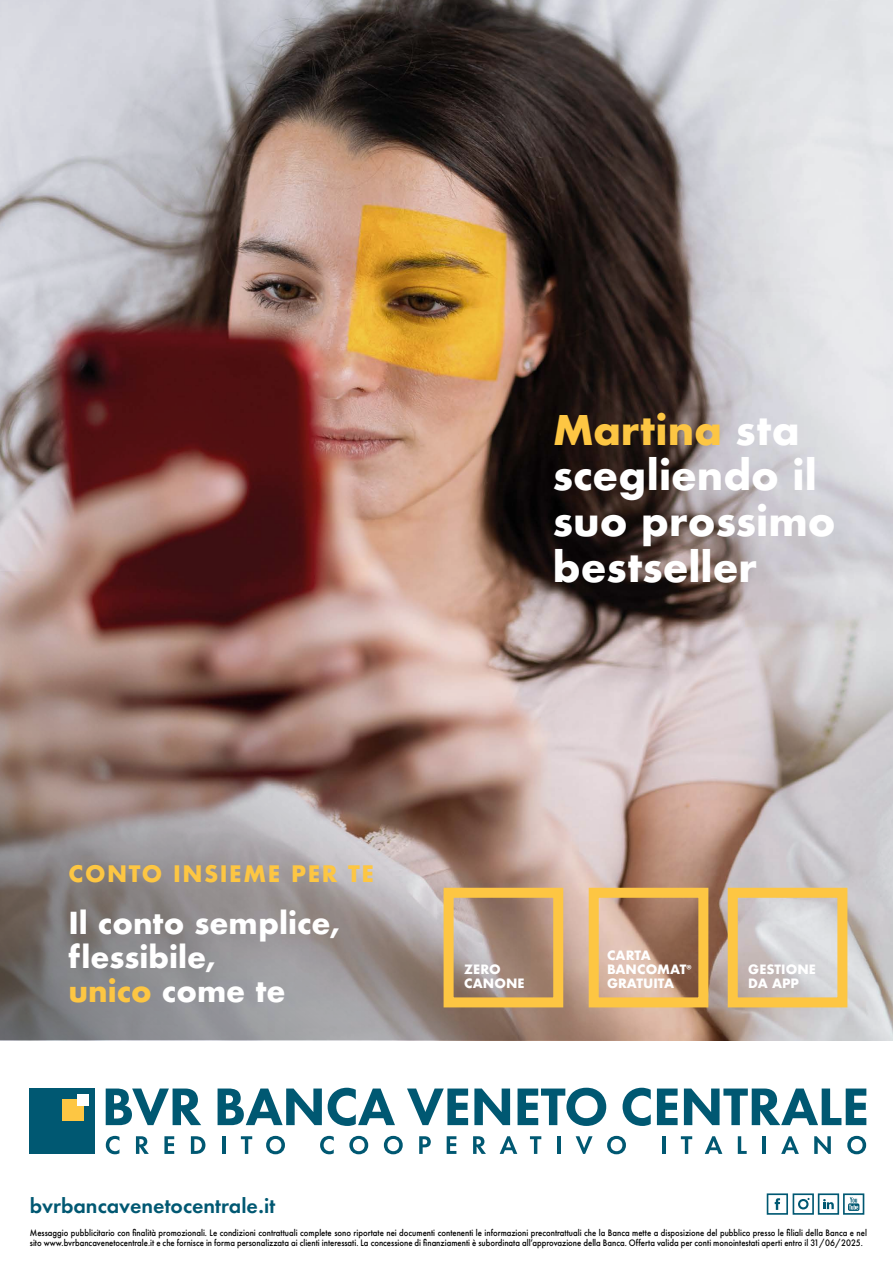
<style>
.page{position:relative;width:893px;height:1263px;background:#fff}
.page>*{position:absolute;margin:0;border:0;box-sizing:border-box;transform-origin:0 0}
.t1{font:700 39.75px/45.8px "Futura";color:#fff}
.t2{font:700 29.55px/33.9px "Futura";color:#fff}
.t3{font:700 22.05px "Futura";letter-spacing:.07em;color:#fdc643}
.t4{font:600 21.9px "Futura PT";color:#005872}
.t5{font:700 12.6px/13.8px "Futura";color:#fff}
.t6{font:500 9.75px/10.6px "Futura PT";color:#000;scale:.9 1}
.s1{color:#fdc643}
.s2{font-family:"Acumin Pro Wide"}
</style>
<div class="page">
<img style="left:0;top:0;width:893px;height:572px">
<img style="left:0;top:572px;width:893px;height:468px">
<div style="left:29px;top:1088px;width:66px;height:66px;background:#005872"></div>
<div style="left:62px;top:1099px;width:21px;height:22px;background:#fdc643"></div>
<div style="left:78px;top:1094px;width:11px;height:11px;background:#fff"></div>
<svg style="left:106px;top:1088px;width:95px;height:37px"></svg>
<svg style="left:218px;top:1088px;width:104px;height:37px"></svg>
<svg style="left:328px;top:1088px;width:67px;height:38px"></svg>
<svg style="left:407px;top:1088px;width:61px;height:37px"></svg>
<svg style="left:474px;top:1088px;width:36px;height:37px"></svg>
<svg style="left:518px;top:1088px;width:88px;height:38px"></svg>
<svg style="left:623px;top:1088px;width:28px;height:38px"></svg>
<svg style="left:657px;top:1088px;width:21px;height:37px"></svg>
<svg style="left:684px;top:1088px;width:182px;height:37px"></svg>
<svg style="left:106px;top:1136px;width:13px;height:18px"></svg>
<svg style="left:136px;top:1136px;width:13px;height:18px"></svg>
<svg style="left:164px;top:1136px;width:10px;height:18px"></svg>
<svg style="left:191px;top:1136px;width:14px;height:18px"></svg>
<hr style="left:222px;top:1136px;width:3px;height:18px;background:#005872">
<svg style="left:241px;top:1136px;width:11px;height:18px"></svg>
<svg style="left:266px;top:1136px;width:19px;height:18px"></svg>
<svg style="left:320px;top:1136px;width:14px;height:18px"></svg>
<svg style="left:349px;top:1136px;width:19px;height:18px"></svg>
<svg style="left:384px;top:1136px;width:19px;height:18px"></svg>
<svg style="left:419px;top:1136px;width:12px;height:18px"></svg>
<svg style="left:447px;top:1136px;width:9px;height:18px"></svg>
<svg style="left:473px;top:1136px;width:13px;height:18px"></svg>
<svg style="left:500px;top:1136px;width:17px;height:18px"></svg>
<svg style="left:530px;top:1136px;width:11px;height:18px"></svg>
<hr style="left:557px;top:1136px;width:3px;height:18px;background:#005872">
<svg style="left:576px;top:1136px;width:17px;height:18px"></svg>
<svg style="left:607px;top:1136px;width:19px;height:18px"></svg>
<hr style="left:662px;top:1136px;width:3px;height:18px;background:#005872">
<svg style="left:681px;top:1136px;width:11px;height:18px"></svg>
<svg style="left:705px;top:1136px;width:17px;height:18px"></svg>
<svg style="left:738px;top:1136px;width:9px;height:18px"></svg>
<hr style="left:762px;top:1136px;width:4px;height:18px;background:#005872">
<svg style="left:781px;top:1136px;width:18px;height:18px"></svg>
<svg style="left:814px;top:1136px;width:17px;height:18px"></svg>
<svg style="left:847px;top:1136px;width:19px;height:18px"></svg>
<div style="left:728px;top:888px;width:119px;height:119px;border:10px solid #fdc643"></div>
<div style="left:589px;top:888px;width:119px;height:119px;border:10px solid #fdc643"></div>
<div style="left:444px;top:888px;width:119px;height:119px;border:10px solid #fdc643"></div>
<svg style="left:775px;top:1198px;width:5px;height:12px"></svg>
<div style="left:767px;top:1193px;width:21px;height:22px;border:2px solid #005872"></div>
<svg style="left:823px;top:1199px;width:11px;height:10px"></svg>
<div style="left:818px;top:1193px;width:21px;height:22px;border:2px solid #005872"></div>
<svg style="left:848px;top:1197px;width:11px;height:14px"></svg>
<div style="left:843px;top:1193px;width:21px;height:22px;border:2px solid #005872"></div>
<div style="left:793px;top:1193px;width:21px;height:22px;border:2px solid #005872"></div>
<svg style="left:798px;top:1198px;width:12px;height:11px"></svg>
<h1 class="t1" style="left:553px;top:407px;width:284px"><span class="s1">Martina</span> sta scegliendo il suo prossimo bestseller</h1>
<h3 class="t3" style="left:68px;top:858px;width:307px">CONTO INSIEME PER TE</h3>
<h2 class="t2" style="left:68px;top:906px;width:274px">Il conto semplice, flessibile,<br><span class="s1">unico</span> come te</h2>
<h3 class="t4" style="left:30px;top:1192px;width:247px">bvrbancavenetocentrale.it</h3>
<p class="t5" style="left:464px;top:962px;width:62px">ZERO<br>CANONE</p>
<p class="t5" style="left:607px;top:948px;width:86px">CARTA<br>BANCOMAT<span class="s2">®<br></span>GRATUITA</p>
<p class="t5" style="left:748px;top:962px;width:69px">GESTIONE<br>DA APP</p>
<p class="t6" style="left:30px;top:1227px;width:932px">Messaggio pubblicitario con finalità promozionali. Le condizioni contrattuali complete sono riportate nei documenti contenenti le informazioni precontrattuali che la Banca mette a disposizione del pubblico presso le filiali della Banca e nel sito www.bvrbancavenetocentrale.it e che fornisce in forma personalizzata ai clienti interessati. La concessione di finanziamenti è subordinata all’approvazione della Banca. Offerta valida per conti monointestati aperti entro il 31/06/2025.</p>
</div>
